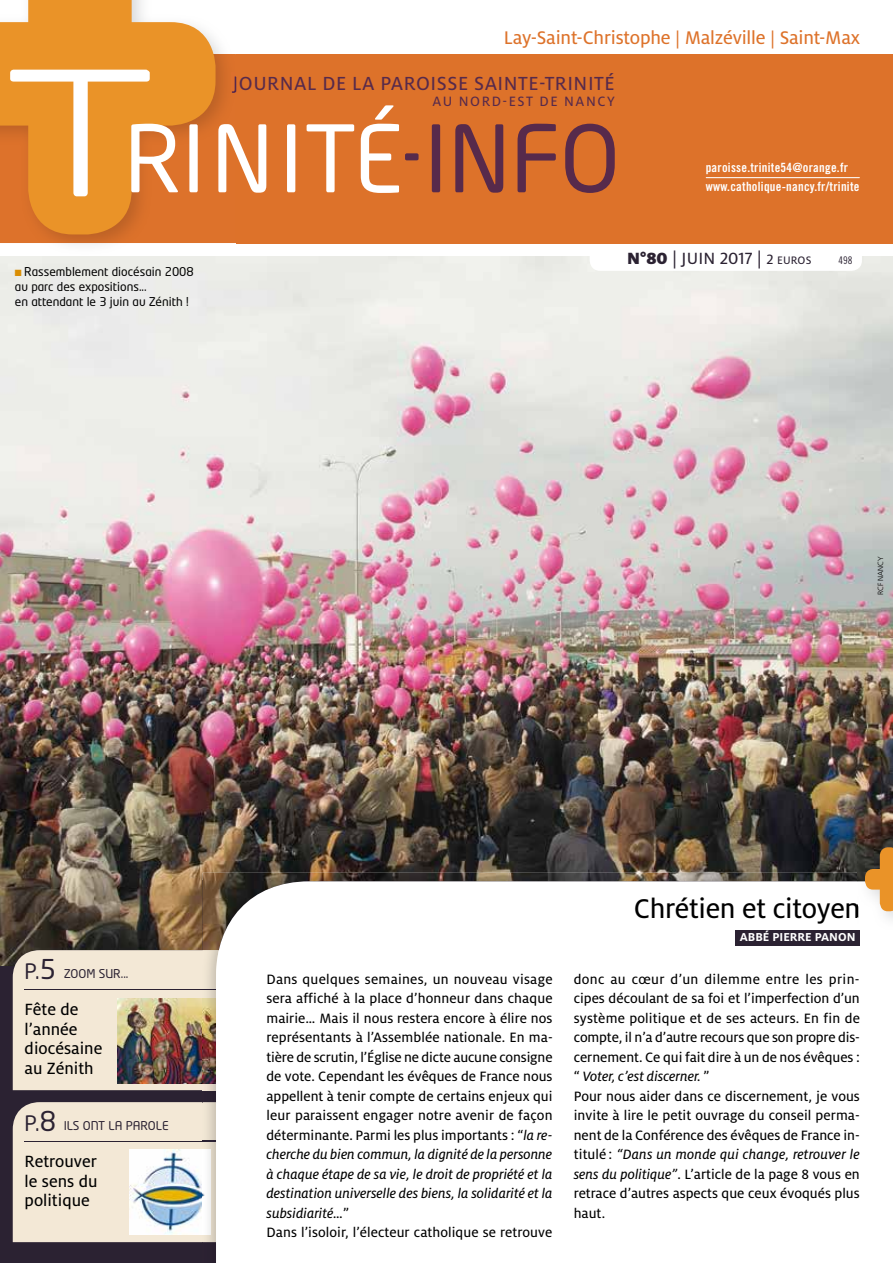
<style>
.page{position:relative;width:893px;height:1263px;background:#fff}
.page>*{position:absolute;margin:0;border:0;box-sizing:border-box;transform-origin:0 0}
.t1{font:30px "Milo OT Text";letter-spacing:-.01em;color:#000}
.t2{font:21px "Milo OT Text";letter-spacing:.025em;color:#572a4b}
.t3{font:21px "Neo Tech";color:#2b2232}
.t4{font:20.25px "Milo OT Text";letter-spacing:-.01em;color:#dd722a}
.t5{font:18px/19.5px "Milo OT Text";color:#000}
.t6{font:18px "Milo OT Text";letter-spacing:.005em;color:#2b2232}
.t7{font:15px/19.5px "Milo OT Text";color:#000;text-align:justify}
.t8{font:15px/19.5px "Milo OT Text Ita";color:#000;text-align:justify}
.t9{font:15px "Milo OT Text";letter-spacing:.1em;color:#572a4b}
.t10{font:12.75px/19.5px "Trade Gothic Bold Cond Twenty";letter-spacing:.02em;color:#fff}
.t11{font:700 12.75px "Milo OT";color:#fff}
.t12{font:12px/15px "Neo Tech";color:#000}
.t13{font:12px "Neo Tech";color:#2b2232}
.t14{font:10.5px "Trade Gothic Cond Eighteen";color:#2b2232}
.t15{font:300 7.5px "Frutiger";color:#000}
.s1{color:#da8e03}
.s2{font-size:18px}
.s3{font-family:"Milo OT";font-weight:900}
.s4{font-size:15px}
.s5{font-size:12px}
.s6{font-size:27px}
.s7{font-family:"Milo OT Text Ita"}
.s8{font-family:"Milo OT Text"}
</style>
<div class="page">
<div style="left:0;top:880px;width:893px;height:383px;background:#2b2232"></div>
<img style="left:0;top:256px;width:893px;height:710px">
<div style="left:590px;top:244px;width:272px;height:27px;background:#fff;border-radius:10px"></div>
<img style="left:202px;top:1090px;width:14px;height:153px">
<img style="left:202px;top:873px;width:655px;height:77px">
<img style="left:13px;top:950px;width:203px;height:140px">
<svg style="left:13px;top:1102px;width:203px;height:140px;background:#e7e1d4"></svg>
<div style="left:216px;top:881px;width:677px;height:382px;background:#fff"></div>
<div style="left:735px;top:930px;width:125px;height:15px;background:#2b2232"></div>
<img style="left:857px;top:839px;width:36px;height:92px">
<svg style="left:857px;top:897px;width:1px;height:26px"></svg>
<svg style="left:865px;top:847px;width:28px;height:64px;background:#c79250"></svg>
<div style="left:0;top:54px;width:893px;height:189px;background:#dd722a"></div>
<img style="left:49px;top:45px;width:187px;height:199px">
<svg style="left:0;top:0;width:216px;height:234px;fill:#ea9328"></svg>
<svg style="left:432px;top:124px;width:183px;height:69px"></svg>
<svg style="left:10px;top:70px;width:389px;height:126px"></svg>
<div style="left:405px;top:153px;width:14px;height:7px;background:#572a4b;border-radius:2px"></div>
<hr style="left:706px;top:177px;width:154px;height:1px;background:#fff">
<p class="t12" style="left:15px;top:264px;width:180px"><span class="s1">■</span> Rassemblement diocésain 2008 au parc des expositions...<br>en attendant le 3 juin au Zénith !</p>
<h3 class="t4" style="left:504px;top:27px;width:358px">Lay-Saint-Christophe <span class="s2">|</span> Malzéville <span class="s2">|</span> Saint-Max</h3>
<h2 class="t2" style="left:233px;top:71px;width:384px">JOURNAL DE LA PAROISSE SAINTE-TRINITÉ</h2>
<p class="t9" style="left:433px;top:93px;width:184px">AU NORD-EST DE NANCY</p>
<p class="t10" style="left:706px;top:157px;width:155px">paroisse.trinite54@orange.fr www.catholique-nancy.fr/trinite</p>
<p class="t6" style="left:627px;top:249px;width:186px"><span class="s3">N°80</span> | JUIN 2017 | <span class="s4">2</span> <span class="s5">EUROS</span></p>
<p class="t14" style="left:838px;top:254px;width:15px">498</p>
<p class="t15" style="left:876px;top:595px;width:41px;rotate:-90deg">RCF nAnCY</p>
<h2 class="t3" style="left:25px;top:959px;width:33px">P.<span class="s6">5</span></h2>
<p class="t13" style="left:64px;top:966px;width:66px">ZOOM SUR...</p>
<p class="t5" style="left:25px;top:1000px;width:79px">Fête de l’année diocésaine au Zénith</p>
<h2 class="t3" style="left:25px;top:1111px;width:33px">P.<span class="s6">8</span></h2>
<p class="t13" style="left:64px;top:1118px;width:106px">ILS ONT LA PAROLE</p>
<p class="t5" style="left:25px;top:1152px;width:74px;text-align:justify">Retrouver le sens du politique</p>
<p class="t7" style="left:266px;top:969px;width:288px">Dans quelques semaines, un nouveau visage sera affiché à la place d’honneur dans chaque mairie… Mais il nous restera encore à élire nos représentants à l’Assemblée nationale. En ma&shy;tière de scrutin, l’Église ne dicte aucune consigne de vote. Cependant les évêques de France nous appellent à tenir compte de certains enjeux qui leur paraissent engager notre avenir de façon déterminante. Parmi les plus importants : “<span class="s7">la re-</span></p>
<p class="t8" style="left:266px;top:1145px;width:288px">cherche du bien commun, la dignité de la personne à chaque étape de sa vie, le droit de propriété et la destination universelle des biens, la solidarité et la subsidiarité…<span class="s8">”</span></p>
<p class="t7" style="left:266px;top:1223px;width:287px">Dans l’isoloir, l’électeur catholique se retrouve</p>
<h1 class="t1" style="left:634px;top:892px;width:228px">Chrétien et citoyen</h1>
<p class="t11" style="left:740px;top:930px;width:117px">ABBÉ PIERRE PANON</p>
<p class="t7" style="left:574px;top:969px;width:288px">donc au cœur d’un dilemme entre les prin&shy;cipes découlant de sa foi et l’imperfection d’un système politique et de ses acteurs. En fin de compte, il n’a d’autre recours que son propre dis&shy;cernement. Ce qui fait dire à un de nos évêques :</p>
<p class="t8" style="left:574px;top:1067px;width:137px"><span class="s8">“</span> Voter, c’est discerner. <span class="s8">”</span></p>
<p class="t7" style="left:574px;top:1086px;width:288px">Pour nous aider dans ce discernement, je vous invite à lire le petit ouvrage du conseil perma&shy;nent de la Conférence des évêques de France in-</p>
<p class="t8" style="left:574px;top:1145px;width:288px"><span class="s8">titulé :</span> “Dans un monde qui change, retrouver le</p>
<p class="t7" style="left:574px;top:1164px;width:288px"><span class="s7">sens du politique”</span>. L’article de la page 8 vous en retrace d’autres aspects que ceux évoqués plus haut.</p>
</div>
